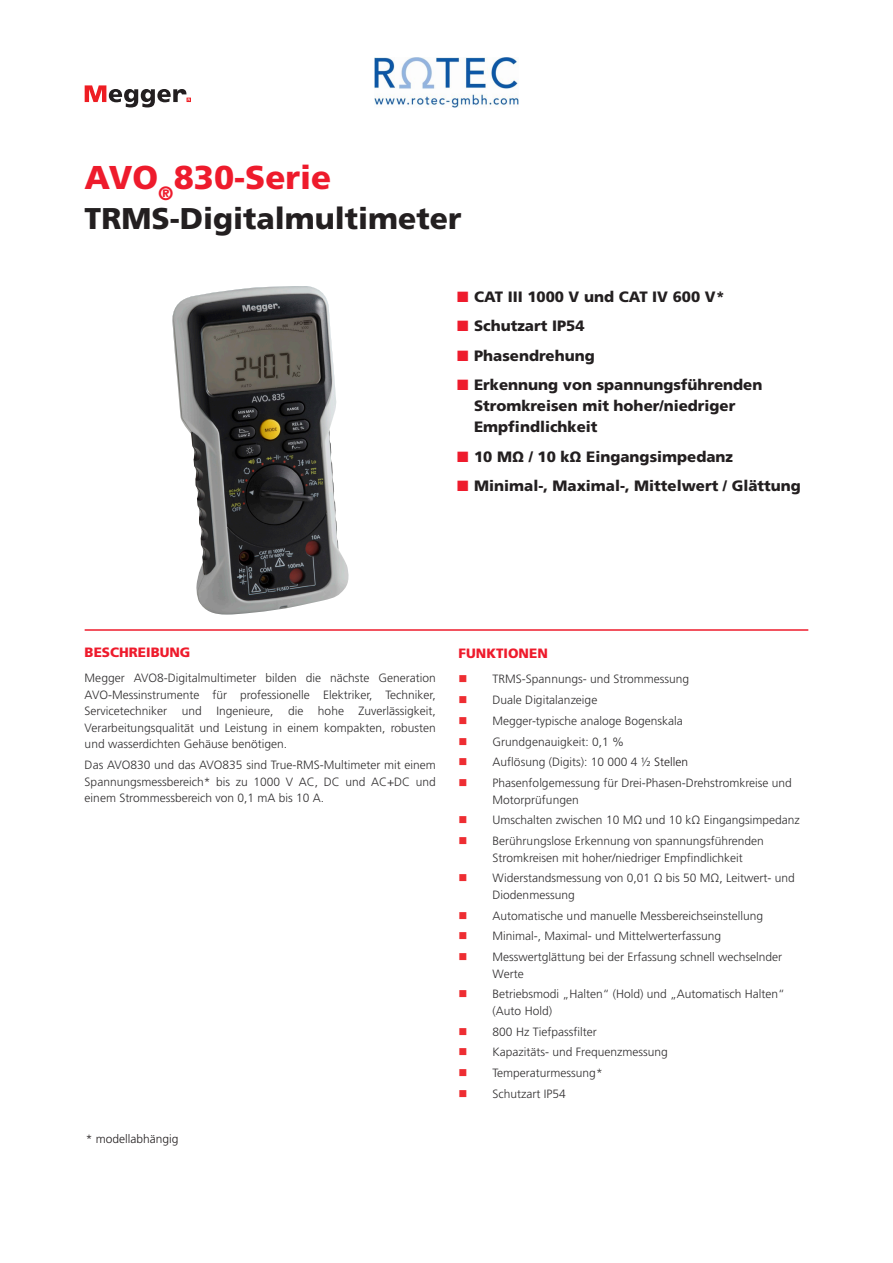
<style>
.page{position:relative;width:893px;height:1263px;background:#fff}
.page>*{position:absolute;margin:0;border:0;box-sizing:border-box;transform-origin:0 0}
.t1{font:900 33px "Frutiger LT Pro";color:#ee1b2c}
.t2{font:900 30px "Frutiger LT Pro";color:#231f20}
.t3{font:900 15px/21px "Frutiger LT Pro";color:#231f20}
.t4{font:900 13.5px "Frutiger LT Pro";color:#ee1b2c}
.Body{font:300 12px/16.5px "Frutiger LT Pro";color:#312f30}
.t5{font:300 12px "Frutiger LT Pro";color:#231f20}
.s1{color:#ee1b2c}
.s2{color:#ee2d32}
.s3{color:#231f20}
</style>
<div class="page">
<hr style="left:85px;top:629px;width:723px;height:2px;background:#ee1b2c">
<svg style="left:85px;top:85px;width:106px;height:22px"></svg>
<img style="left:172px;top:286px;width:177px;height:329px">
<img style="left:374px;top:58px;width:145px;height:49px">
<h1 class="t1" style="left:85px;top:157px;width:248px">AVO<sub>®</sub>830-Serie</h1>
<h2 class="t2" style="left:85px;top:200px;width:378px">TRMS-Digitalmultimeter</h2>
<p class="t3" style="left:457px;top:286px;width:269px"><span class="s1">■</span> CAT III 1000 V und CAT IV 600 V*</p>
<p class="t3" style="left:457px;top:315px;width:129px"><span class="s1">■</span> Schutzart IP54</p>
<p class="t3" style="left:457px;top:345px;width:139px"><span class="s1">■</span> Phasendrehung</p>
<p class="t3" style="left:474px;top:374px;width:290px;text-indent:-17px"><span class="s1">■</span> Erkennung von spannungsführenden<br>Stromkreisen mit hoher/niedriger<br>Empfindlichkeit</p>
<p class="t3" style="left:457px;top:446px;width:277px"><span class="s1">■</span> 10 MΩ / 10 kΩ Eingangsimpedanz</p>
<p class="t3" style="left:457px;top:475px;width:345px"><span class="s1">■</span> Minimal-, Maximal-, Mittelwert / Glättung</p>
<h5 class="t4" style="left:85px;top:644px;width:107px">BESCHREIBUNG</h5>
<p class="Body" style="left:85px;top:670px;width:353px;text-align:justify">Megger AVO8-Digitalmultimeter bilden die nächste Generation AVO-Messinstrumente für professionelle Elektriker, Techniker, Servicetechniker und Ingenieure, die hohe Zuverlässigkeit, Verarbeitungsqualität und Leistung in einem kompakten, robusten und wasserdichten Gehäuse benötigen.</p>
<p class="Body" style="left:85px;top:757px;width:353px;text-align:justify">Das AVO830 und das AVO835 sind True-RMS-Multimeter mit einem Spannungsmessbereich* bis zu 1000 V AC, DC und AC+DC und einem Strommessbereich von 0,1 mA bis 10 A.</p>
<p class="t5" style="left:86px;top:1132px;width:94px">* modellabhängig</p>
<h5 class="t4" style="left:459px;top:645px;width:91px">FUNKTIONEN</h5>
<p class="Body" style="left:459px;top:671px;width:232px"><span class="s2">■</span> TRMS-Spannungs- und Strommessung</p>
<p class="Body" style="left:459px;top:692px;width:140px"><span class="s2">■</span> Duale Digitalanzeige</p>
<p class="Body" style="left:459px;top:713px;width:226px"><span class="s2">■</span> Megger-typische analoge Bogenskala</p>
<p class="Body" style="left:459px;top:733px;width:167px"><span class="s2">■</span> Grundgenauigkeit: 0,1 %</p>
<p class="Body" style="left:459px;top:754px;width:231px"><span class="s2">■</span> Auflösung (Digits): 10 000 4 ½ <span class="s3">Stellen</span></p>
<p class="Body" style="left:493px;top:775px;width:301px;text-indent:-34px"><span class="s2">■</span> Phasenfolgemessung für Drei-Phasen-Drehstromkreise und<br>Motorprüfungen</p>
<p class="Body" style="left:459px;top:812px;width:343px"><span class="s2">■</span> Umschalten zwischen 10 MΩ und 10 kΩ Eingangsimpedanz</p>
<p class="Body" style="left:493px;top:833px;width:273px;text-indent:-34px"><span class="s2">■</span> Berührungslose Erkennung von spannungsführenden<br>Stromkreisen mit hoher/niedriger Empfindlichkeit</p>
<p class="Body" style="left:493px;top:870px;width:304px;text-indent:-34px"><span class="s2">■</span> Widerstandsmessung von 0,01 Ω bis 50 MΩ, Leitwert- und<br>Diodenmessung</p>
<p class="Body" style="left:459px;top:907px;width:306px"><span class="s2">■</span> Automatische und manuelle Messbereichseinstellung</p>
<p class="Body" style="left:459px;top:928px;width:264px"><span class="s2">■</span> Minimal-, Maximal- und Mittelwerterfassung</p>
<p class="Body" style="left:493px;top:949px;width:291px;text-indent:-34px"><span class="s2">■</span> Messwertglättung bei der Erfassung schnell wechselnder<br>Werte</p>
<p class="Body" style="left:493px;top:986px;width:294px;text-indent:-34px"><span class="s2">■</span> Betriebsmodi „Halten“ (Hold) und „Automatisch Halten“ (Auto Hold)</p>
<p class="Body" style="left:459px;top:1023px;width:140px"><span class="s2">■</span> 800 Hz Tiefpassfilter</p>
<p class="Body" style="left:459px;top:1044px;width:211px"><span class="s2">■</span> Kapazitäts- und Frequenzmessung</p>
<p class="Body" style="left:459px;top:1065px;width:146px"><span class="s2">■</span> Temperaturmessung*</p>
<p class="Body" style="left:459px;top:1086px;width:109px"><span class="s2">■</span> Schutzart IP54</p>
</div>
